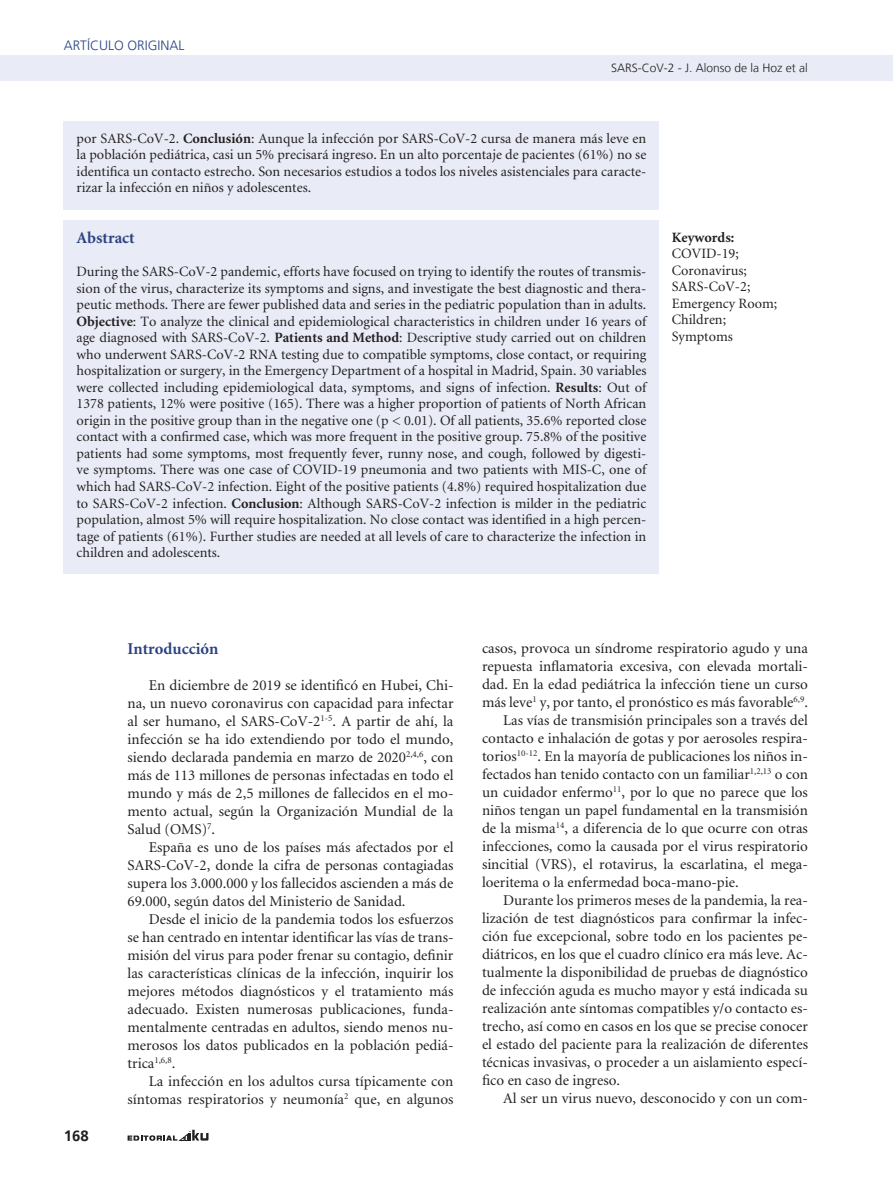
<style>
.page{position:relative;width:893px;height:1191px;background:#fff}
.page>*{position:absolute;margin:0;border:0;box-sizing:border-box;transform-origin:0 0}
.t1{font:700 16.5px "Minion";color:#2a4282}
.t2{font:15px/18px "Minion";color:#231f20;text-align:justify}
.t3{font:700 15px "Frutiger LT";color:#231f20}
.t4{font:14.25px/16.5px "Minion";color:#231f20;text-align:justify}
.t5{font:700 14.25px "Minion";color:#231f20}
.t6{font:300 13.5px "Frutiger LT";color:#2a4282}
.t7{font:300 12px "Frutiger LT";color:#231f20}
.s1{font-weight:700}
</style>
<div class="page">
<div style="left:0;top:55px;width:893px;height:26px;background:#e9ecf6"></div>
<svg style="left:128px;top:1129px;width:81px;height:11px"></svg>
<div style="left:64px;top:121px;width:595px;height:89px;background:#e9ecf6"></div>
<div style="left:64px;top:220px;width:595px;height:353px;background:#e9ecf6"></div>
<p class="t6" style="left:64px;top:38px;width:18px">Artículo</p>
<p class="t6" style="left:128px;top:38px;width:18px">Original</p>
<p class="t7" style="left:611px;top:61px;width:198px">SARS-CoV-2 - J. Alonso de la Hoz et al</p>
<p class="t4" style="left:77px;top:130px;width:571px">por SARS-CoV-2. <span class="s1">Conclusión</span>: Aunque la infección por SARS-CoV-2 cursa de manera más leve en la población pediátrica, casi un 5% precisará ingreso. En un alto porcentaje de pacientes (61%) no se identifica un contacto estrecho. Son necesarios estudios a todos los niveles asistenciales para caracte&shy;rizar la infección en niños y adolescentes.</p>
<p class="t1" style="left:77px;top:230px;width:60px">Abstract</p>
<p class="t4" style="left:77px;top:264px;width:571px">During the SARS-CoV-2 pandemic, efforts have focused on trying to identify the routes of transmis&shy;sion of the virus, characterize its symptoms and signs, and investigate the best diagnostic and thera&shy;peutic methods. There are fewer published data and series in the pediatric population than in adults.<br><span class="s1">Objective</span>: To analyze the clinical and epidemiological characteristics in children under 16 years of age diagnosed with SARS-CoV-2. <span class="s1">Patients and Method</span>: Descriptive study carried out on children who underwent SARS-CoV-2 RNA testing due to compatible symptoms, close contact, or requiring hospitalization or surgery, in the Emergency Department of a hospital in Madrid, Spain. 30 variables were collected including epidemiological data, symptoms, and signs of infection. <span class="s1">Results</span>: Out of 1378 patients, 12% were positive (165). There was a higher proportion of patients of North African origin in the positive group than in the negative one (p &lt; 0.01). Of all patients, 35.6% reported close contact with a confirmed case, which was more frequent in the positive group. 75.8% of the positive patients had some symptoms, most frequently fever, runny nose, and cough, followed by digesti&shy;ve symptoms. There was one case of COVID-19 pneumonia and two patients with MIS-C, one of which had SARS-CoV-2 infection. Eight of the positive patients (4.8%) required hospitalization due to SARS-CoV-2 infection. <span class="s1">Conclusion</span>: Although SARS-CoV-2 infection is milder in the pediatric population, almost 5% will require hospitalization. No close contact was identified in a high percen&shy;tage of patients (61%). Further studies are needed at all levels of care to characterize the infection in children and adolescents.</p>
<p class="t5" style="left:672px;top:230px;width:64px">Keywords:</p>
<p class="t4" style="left:672px;top:246px;width:107px;text-align:left">COVID-19;<br>Coronavirus;<br>SARS-CoV-2;<br>Emergency Room;<br>Children;<br>Symptoms</p>
<p class="t3" style="left:64px;top:1126px;width:27px">168</p>
<p class="t1" style="left:128px;top:640px;width:92px">Introducción</p>
<p class="t2" style="left:128px;top:676px;width:327px;text-indent:21px">En diciembre de 2019 se identificó en Hubei, Chi&shy;na, un nuevo coronavirus con capacidad para infectar al ser humano, el SARS-CoV-2<sup>1-5</sup>. A partir de ahí, la infección se ha ido extendiendo por todo el mundo, siendo declarada pandemia en marzo de 2020<sup>2,4,6</sup>, con más de 113 millones de personas infectadas en todo el mundo y más de 2,5 millones de fallecidos en el mo&shy;mento actual, según la Organización Mundial de la Salud (OMS)<sup>7</sup>.</p>
<p class="t2" style="left:128px;top:838px;width:327px;text-indent:21px">España es uno de los países más afectados por el SARS-CoV-2, donde la cifra de personas contagiadas supera los 3.000.000 y los fallecidos ascienden a más de 69.000, según datos del Ministerio de Sanidad.</p>
<p class="t2" style="left:128px;top:910px;width:327px;text-indent:21px">Desde el inicio de la pandemia todos los esfuerzos se han centrado en intentar identificar las vías de trans&shy;misión del virus para poder frenar su contagio, definir las características clínicas de la infección, inquirir los mejores métodos diagnósticos y el tratamiento más adecuado. Existen numerosas publicaciones, funda&shy;mentalmente centradas en adultos, siendo menos nu&shy;merosos los datos publicados en la población pediá&shy;trica<sup>1,6,8</sup>.</p>
<p class="t2" style="left:128px;top:1072px;width:327px;text-align:right">La infección en los adultos cursa típicamente con síntomas respiratorios y neumonía<sup>2</sup> que, en algunos</p>
<p class="t2" style="left:482px;top:639px;width:327px">casos, provoca un síndrome respiratorio agudo y una</p>
<p class="t2" style="left:482px;top:657px;width:327px">repuesta inflamatoria excesiva, con elevada mortali-</p>
<p class="t2" style="left:482px;top:675px;width:327px">dad. En la edad pediátrica la infección tiene un curso</p>
<p class="t2" style="left:482px;top:693px;width:327px">más leve<sup>1</sup> y, por tanto, el pronóstico es más favorable<sup>6,9</sup>.</p>
<p class="t2" style="left:503px;top:711px;width:306px">Las vías de transmisión principales son a través del</p>
<p class="t2" style="left:482px;top:729px;width:327px">contacto e inhalación de gotas y por aerosoles respira-</p>
<p class="t2" style="left:482px;top:747px;width:327px">torios<sup>10-12</sup>. En la mayoría de publicaciones los niños in-</p>
<p class="t2" style="left:482px;top:765px;width:327px">fectados han tenido contacto con un familiar<sup>1,2,13</sup> o con</p>
<p class="t2" style="left:482px;top:783px;width:327px">un cuidador enfermo<sup>11</sup>, por lo que no parece que los</p>
<p class="t2" style="left:482px;top:801px;width:327px">niños tengan un papel fundamental en la transmisión</p>
<p class="t2" style="left:482px;top:819px;width:327px">de la misma<sup>14</sup>, a diferencia de lo que ocurre con otras</p>
<p class="t2" style="left:482px;top:837px;width:327px">infecciones, como la causada por el virus respiratorio</p>
<p class="t2" style="left:482px;top:855px;width:327px">sincitial (VRS), el rotavirus, la escarlatina, el mega-</p>
<p class="t2" style="left:482px;top:873px;width:258px">loeritema o la enfermedad boca-mano-pie.</p>
<p class="t2" style="left:503px;top:891px;width:306px">Durante los primeros meses de la pandemia, la rea-</p>
<p class="t2" style="left:482px;top:909px;width:327px">lización de test diagnósticos para confirmar la infec-</p>
<p class="t2" style="left:482px;top:927px;width:327px">ción fue excepcional, sobre todo en los pacientes pe-</p>
<p class="t2" style="left:482px;top:945px;width:327px">diátricos, en los que el cuadro clínico era más leve. Ac-</p>
<p class="t2" style="left:482px;top:963px;width:327px">tualmente la disponibilidad de pruebas de diagnóstico</p>
<p class="t2" style="left:482px;top:981px;width:327px">de infección aguda es mucho mayor y está indicada su</p>
<p class="t2" style="left:482px;top:999px;width:327px">realización ante síntomas compatibles y/o contacto es-</p>
<p class="t2" style="left:482px;top:1017px;width:327px">trecho, así como en casos en los que se precise conocer</p>
<p class="t2" style="left:482px;top:1035px;width:327px">el estado del paciente para la realización de diferentes</p>
<p class="t2" style="left:482px;top:1053px;width:327px">técnicas invasivas, o proceder a un aislamiento especí-</p>
<p class="t2" style="left:482px;top:1071px;width:140px">fico en caso de ingreso.</p>
<p class="t2" style="left:503px;top:1089px;width:306px">Al ser un virus nuevo, desconocido y con un com-</p>
</div>
